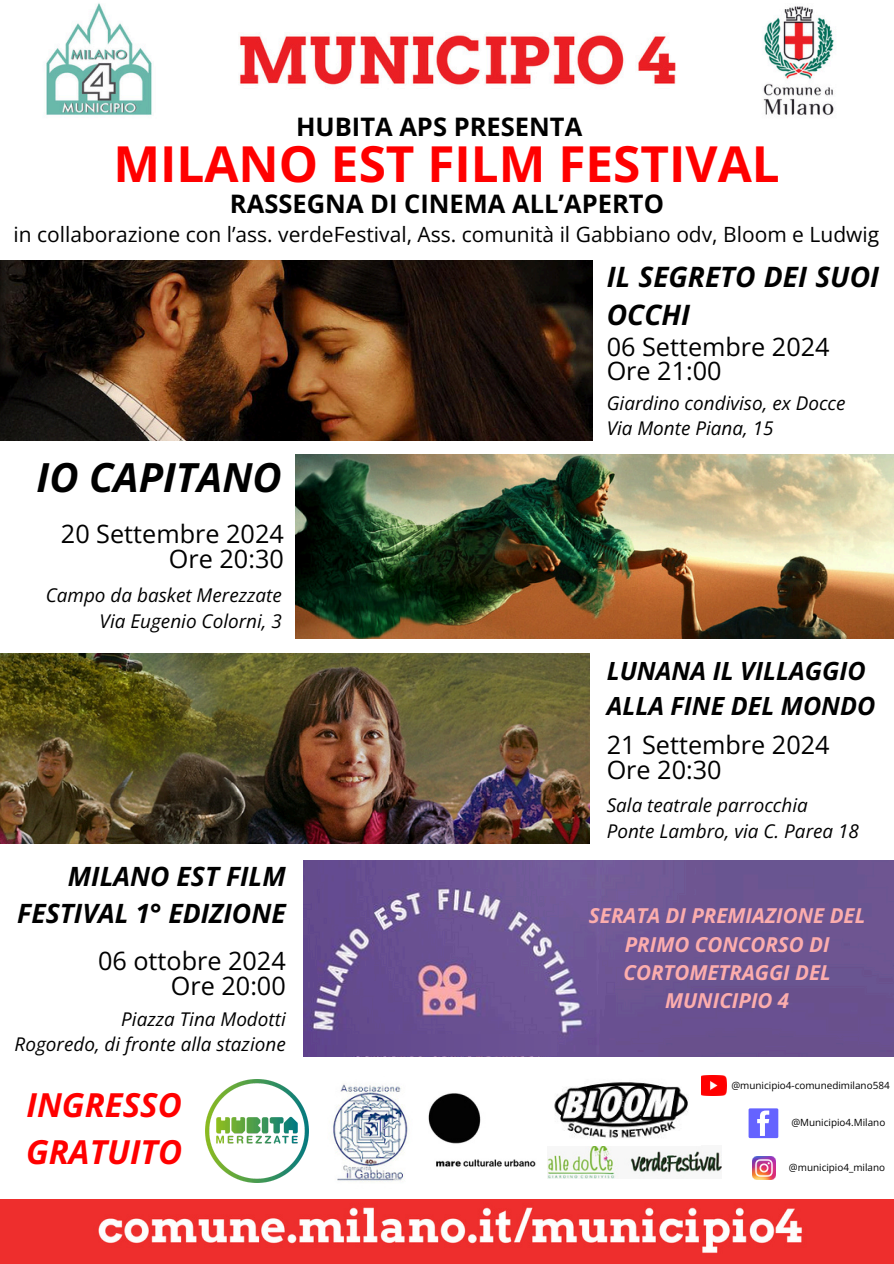
<style>
.page{position:relative;width:894px;height:1264px;background:#fff}
.page>*{position:absolute;margin:0;border:0;box-sizing:border-box;transform-origin:0 0}
.t1{font:700 49.5px "Open Sans";color:#f00}
.t2{font:italic 700 40.05px "Open Sans";color:#000}
.t3{font:italic 700 33px/46.2px "Open Sans";color:#f00}
.t4{font:italic 700 28.05px/38.2px "Open Sans";color:#000}
.t5{font:italic 700 26.55px/37.2px "Open Sans";color:#000;text-align:right}
.t6{font:700 25.5px "Open Sans";color:#000}
.t7{font:25.2px/24.8px "Open Sans";color:#000}
.t8{font:italic 700 25.05px/34.8px "Open Sans";color:#000}
.t9{font:21px "Open Sans";color:#000}
.t10{font:italic 700 20.55px/28.2px "Open Sans";color:#fcadad;text-align:center}
.t11{font:italic 18.9px "Open Sans";color:#000}
.t12{font:9.9px "Open Sans";color:#000}
</style>
<div class="page">
<img style="left:752px;top:1156px;width:23px;height:23px">
<img style="left:701px;top:1075px;width:25px;height:19px">
<img style="left:46px;top:3px;width:788px;height:113px">
<img style="left:0;top:1199px;width:893px;height:64px">
<img style="left:205px;top:1079px;width:104px;height:103px">
<img style="left:428px;top:1093px;width:108px;height:74px">
<img style="left:547px;top:1146px;width:174px;height:32px">
<img style="left:333px;top:1083px;width:75px;height:99px">
<div style="left:748px;top:1108px;width:30px;height:30px;background:#6563ff"></div>
<svg style="left:757px;top:1110px;width:12px;height:25px"></svg>
<img style="left:0;top:261px;width:592px;height:180px">
<img style="left:554px;top:1082px;width:135px;height:56px">
<img style="left:0;top:653px;width:589px;height:190px">
<img style="left:303px;top:860px;width:590px;height:196px">
<div style="left:347px;top:1034px;width:209px;height:21px;background:#674e90"></div>
<img style="left:296px;top:455px;width:597px;height:183px">
<p class="t6" style="left:296px;top:109px;width:288px">HUBITA APS PRESENTA</p>
<h5 class="t1" style="left:113px;top:129px;width:667px">MILANO EST FILM FESTIVAL</h5>
<h6 class="t6" style="left:230px;top:186px;width:435px">RASSEGNA DI CINEMA ALL’APERTO</h6>
<p class="t9" style="left:13px;top:220px;width:867px">in collaborazione con l’ass. verdeFestival, Ass. comunità il Gabbiano odv, Bloom e Ludwig</p>
<h6 class="t4" style="left:606px;top:257px;width:274px">IL SEGRETO DEI SUOI<br>OCCHI</h6>
<h4 class="t7" style="left:606px;top:333px;width:224px">06 Settembre 2024<br>Ore 21:00</h4>
<p class="t2" style="left:37px;top:449px;width:247px">IO CAPITANO</p>
<h3 class="t7" style="left:61px;top:520px;width:224px;text-align:right">20 Settembre 2024<br>Ore 20:30</h3>
<p class="t11" style="left:46px;top:581px;width:237px">Campo da basket Merezzate</p>
<p class="t11" style="left:100px;top:607px;width:184px">Via Eugenio Colorni, 3</p>
<p class="t5" style="left:17px;top:857px;width:270px">MILANO EST FILM<br>FESTIVAL 1° EDIZIONE</p>
<p class="t7" style="left:98px;top:947px;width:189px;text-align:right">06 ottobre 2024<br>Ore 20:00</p>
<p class="t11" style="left:121px;top:1005px;width:166px">Piazza Tina Modotti</p>
<p class="t11" style="left:15px;top:1031px;width:272px">Rogoredo, di fronte alla stazione</p>
<p class="t3" style="left:26px;top:1081px;width:157px">INGRESSO<br>GRATUITO</p>
<p class="t11" style="left:606px;top:389px;width:240px">Giardino condiviso, ex Docce</p>
<p class="t11" style="left:606px;top:415px;width:168px">Via Monte Piana, 15</p>
<p class="t8" style="left:606px;top:652px;width:270px">LUNANA IL VILLAGGIO<br>ALLA FINE DEL MONDO</p>
<p class="t7" style="left:606px;top:732px;width:224px">21 Settembre 2024<br>Ore 20:30</p>
<p class="t11" style="left:606px;top:792px;width:202px">Sala teatrale parrocchia</p>
<p class="t11" style="left:606px;top:817px;width:254px">Ponte Lambro, via C. Parea 18</p>
<p class="t10" style="left:589px;top:901px;width:278px">SERATA DI PREMIAZIONE DEL<br>PRIMO CONCORSO DI<br>CORTOMETRAGGI DEL<br>MUNICIPIO 4</p>
<p class="t12" style="left:731px;top:1078px;width:160px">@municipio4-comunedimilano584</p>
<p class="t12" style="left:791px;top:1115px;width:95px">@Municipio4.Milano</p>
<p class="t12" style="left:788px;top:1160px;width:98px">@municipio4_milano</p>
</div>
